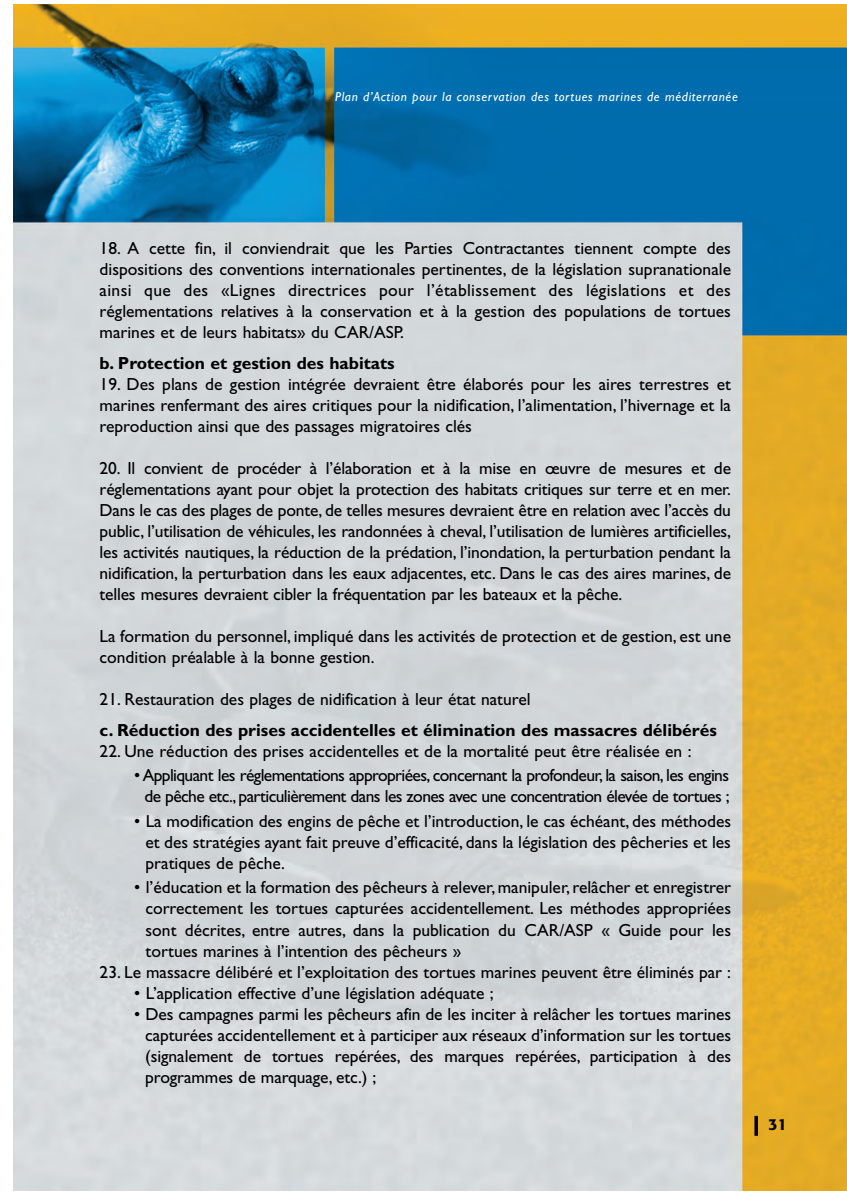
<style>
.page{position:relative;width:847px;height:1196px;background:#fff}
.page>*{position:absolute;margin:0;border:0;box-sizing:border-box;transform-origin:0 0}
.t1{font:17.5px/21px "Gill Sans";color:#000;text-align:justify}
.t2{font:17.5px/21px "Gill Sans";letter-spacing:-.035em;color:#000;text-align:center}
.t3{font:700 17.5px "Gill Sans";color:#000}
.t4{font:500 15.75px "Formata";color:#000}
.t5{font:italic 13.12px "Gill Sans";letter-spacing:.05em;color:#fff}
</style>
<div class="page">
<img style="left:14px;top:4px;width:833px;height:1186px">
<svg style="left:754px;top:1115px;width:4px;height:20px"></svg>
<p class="t5" style="left:335px;top:92px;width:404px">Plan d’Action pour la conservation des tortues marines de méditerranée</p>
<p class="t1" style="left:100px;top:239px;width:633px">18. A cette fin, il conviendrait que les Parties Contractantes tiennent compte des dispositions des conventions internationales pertinentes, de la législation supranationale ainsi que des «Lignes directrices pour l’établissement des législations et des réglementations relatives à la conservation et à la gestion des populations de tortues marines et de leurs habitats» du CAR/ASP.</p>
<p class="t3" style="left:100px;top:357px;width:297px">b. Protection et gestion des habitats</p>
<p class="t1" style="left:100px;top:375px;width:633px">19. Des plans de gestion intégrée devraient être élaborés pour les aires terrestres et marines renfermant des aires critiques pour la nidification, l’alimentation, l’hivernage et la reproduction ainsi que des passages migratoires clés</p>
<p class="t1" style="left:100px;top:459px;width:633px">20. Il convient de procéder à l’élaboration et à la mise en œuvre de mesures et de réglementations ayant pour objet la protection des habitats critiques sur terre et en mer.<br>Dans le cas des plages de ponte, de telles mesures devraient être en relation avec l’accès du public, l’utilisation de véhicules, les randonnées à cheval, l’utilisation de lumières artificielles, les activités nautiques, la réduction de la prédation, l’inondation, la perturbation pendant la nidification, la perturbation dans les eaux adjacentes, etc. Dans le cas des aires marines, de telles mesures devraient cibler la fréquentation par les bateaux et la pêche.</p>
<p class="t1" style="left:100px;top:627px;width:633px">La formation du personnel, impliqué dans les activités de protection et de gestion, est une condition préalable à la bonne gestion.</p>
<p class="t1" style="left:100px;top:690px;width:433px">21. Restauration des plages de nidification à leur état naturel</p>
<p class="t3" style="left:100px;top:724px;width:619px">c. Réduction des prises accidentelles et élimination des massacres délibérés</p>
<p class="t1" style="left:100px;top:742px;width:593px">22. Une réduction des prises accidentelles et de la mortalité peut être réalisée en :</p>
<p class="t2" style="left:134px;top:767px;width:597px">• Appliquant les réglementations appropriées, concernant la profondeur, la saison, les engins de pêche etc., particulièrement dans les zones avec une concentration élevée de tortues ;</p>
<p class="t1" style="left:146px;top:812px;width:587px;text-indent:-11px">• La modification des engins de pêche et l’introduction, le cas échéant, des méthodes et des stratégies ayant fait preuve d’efficacité, dans la législation des pêcheries et les pratiques de pêche.</p>
<p class="t1" style="left:146px;top:878px;width:587px;text-indent:-11px">• l’éducation et la formation des pêcheurs à relever, manipuler, relâcher et enregistrer correctement les tortues capturées accidentellement. Les méthodes appropriées sont décrites, entre autres, dans la publication du CAR/ASP « Guide pour les tortues marines à l’intention des pêcheurs »</p>
<p class="t1" style="left:100px;top:962px;width:633px">23. Le massacre délibéré et l’exploitation des tortues marines peuvent être éliminés par :</p>
<p class="t1" style="left:134px;top:983px;width:361px">• L’application effective d’une législation adéquate ;</p>
<p class="t1" style="left:145px;top:1004px;width:587px;text-indent:-11px">• Des campagnes parmi les pêcheurs afin de les inciter à relâcher les tortues marines capturées accidentellement et à participer aux réseaux d’information sur les tortues (signalement de tortues repérées, des marques repérées, participation à des programmes de marquage, etc.) ;</p>
<p class="t4" style="left:769px;top:1117px;width:20px">31</p>
</div>
